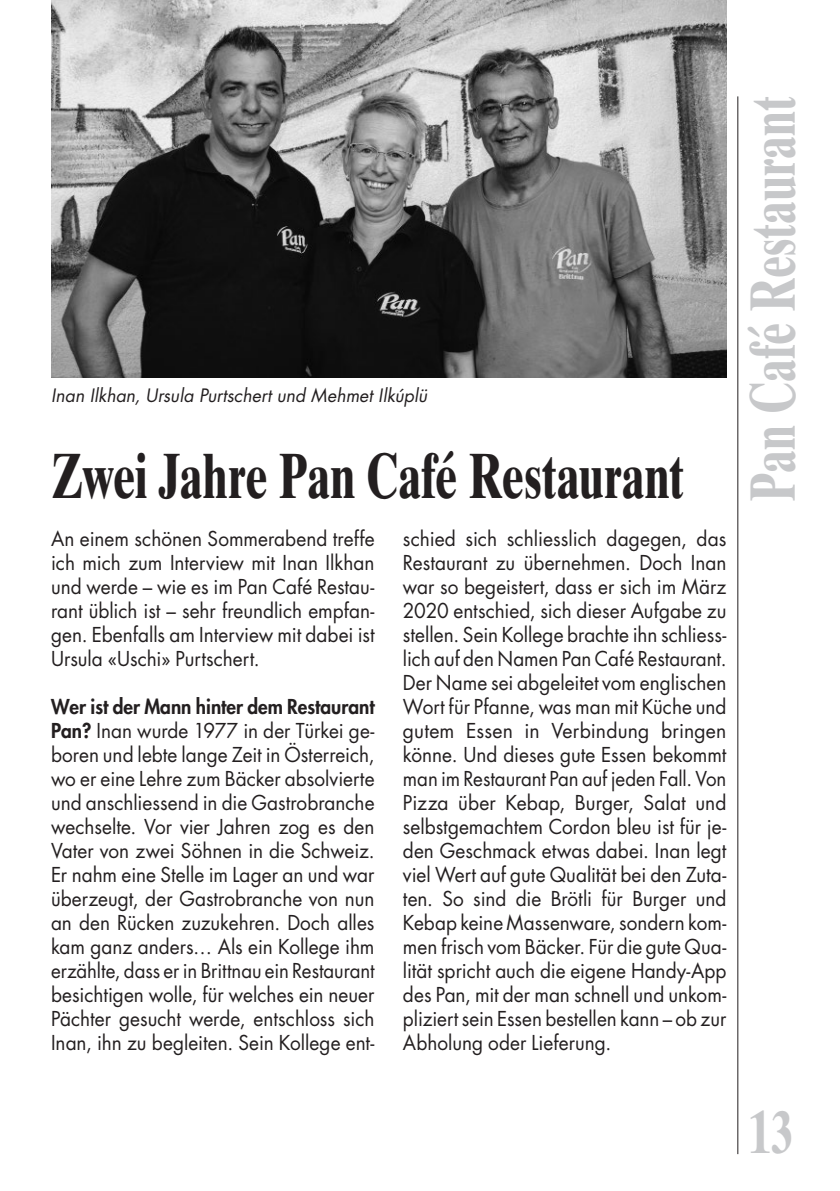
<style>
.page{position:relative;width:840px;height:1191px;background:#fff}
.page>*{position:absolute;margin:0;border:0;box-sizing:border-box;transform-origin:0 0}
.t1{font:700 64px "Times Ten LT Std";letter-spacing:-.005em;color:#231f20;scale:.7 1}
.t2{font:700 64px "Times Ten LT Std";letter-spacing:-.005em;color:#c7c8ca;scale:.7 1}
.t3{font:700 60px "Times Ten LT Std";color:#c7c8ca;scale:.7 1}
.t4{font:20px/24px "Futura Std";color:#231f20;text-align:justify;scale:.96 1}
.t5{font:20px/24px "Futura Std";color:#231f20;text-align:justify;scale:.95 1}
.t6{font:italic 18px "Futura Std";letter-spacing:.005em;color:#231f20}
.s1{font-weight:800}
</style>
<div class="page">
<hr style="left:737px;top:96px;width:1px;height:1058px;background:#231f20">
<img style="left:51px;top:0;width:675px;height:377px">
<p class="t6" style="left:51px;top:383px;width:377px">Inan Ilkhan, Ursula Purtschert und Mehmet Ilkúplü</p>
<h1 class="t1" style="left:51px;top:436px;width:905px">Zwei Jahre Pan Café Restaurant</h1>
<p class="t5" style="left:51px;top:526px;width:342px">An einem schönen Sommerabend treffe ich mich zum Interview mit Inan Ilkhan und werde – wie es im Pan Café Restau&shy;rant üblich ist – sehr freundlich empfan&shy;gen. Ebenfalls am Interview mit dabei ist Ursula «Uschi» Purtschert.</p>
<p class="t5" style="left:51px;top:694px;width:342px"><span class="s1">Wer ist der Mann hinter dem Restaurant Pan?</span> Inan wurde 1977 in der Türkei ge&shy;boren und lebte lange Zeit in Österreich, wo er eine Lehre zum Bäcker absolvierte und anschliessend in die Gastrobranche wechselte. Vor vier Jahren zog es den Vater von zwei Söhnen in die Schweiz.<br>Er nahm eine Stelle im Lager an und war überzeugt, der Gastrobranche von nun an den Rücken zuzukehren. Doch alles kam ganz anders… Als ein Kollege ihm erzählte, dass er in Brittnau ein Restaurant besichtigen wolle, für welches ein neuer Pächter gesucht werde, entschloss sich Inan, ihn zu begleiten. Sein Kollege ent-</p>
<p class="t4" style="left:403px;top:526px;width:338px">schied sich schliesslich dagegen, das Restaurant zu übernehmen. Doch Inan war so begeistert, dass er sich im März 2020 entschied, sich dieser Aufgabe zu stellen. Sein Kollege brachte ihn schliess&shy;lich auf den Namen Pan Café Restaurant.<br>Der Name sei abgeleitet vom englischen Wort für Pfanne, was man mit Küche und gutem Essen in Verbindung bringen könne. Und dieses gute Essen bekommt man im Restaurant Pan auf jeden Fall. Von Pizza über Kebap, Burger, Salat und selbstgemachtem Cordon bleu ist für je&shy;den Geschmack etwas dabei. Inan legt viel Wert auf gute Qualität bei den Zuta&shy;ten. So sind die Brötli für Burger und Kebap keine Massenware, sondern kom&shy;men frisch vom Bäcker. Für die gute Qua&shy;lität spricht auch die eigene Handy-App des Pan, mit der man schnell und unkom&shy;pliziert sein Essen bestellen kann – ob zur Abholung oder Lieferung.</p>
<h1 class="t2" style="left:733px;top:501px;width:580px;rotate:-90deg">Pan Café Restaurant</h1>
<h2 class="t3" style="left:748px;top:1096px;width:63px">13</h2>
</div>
